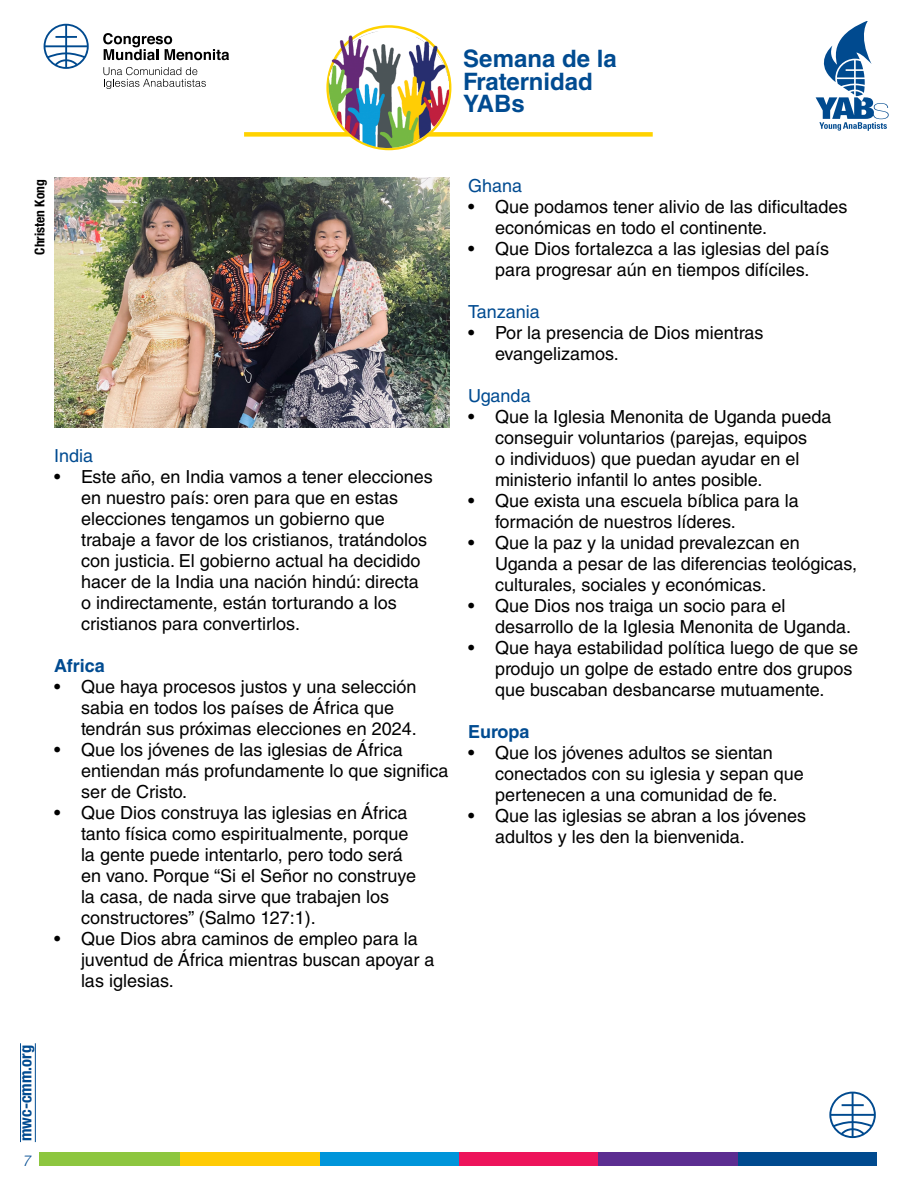
<style>
.page{position:relative;width:918px;height:1188px;background:#fff}
.page>*{position:absolute;margin:0;border:0;box-sizing:border-box;transform-origin:0 0}
.t1{font:700 24px/22.5px "Helvetica LT Std";color:#004b91}
.t2{font:18px/21px "Helvetica LT Std";color:#000}
.t3{font:18px "Helvetica LT Std";color:#004b91}
.t4{font:700 18px "Helvetica LT Std";color:#004b91}
.t5{font:700 condensed 16.5px "Helvetica Neue LT Std";color:#004b91}
.t6{font:italic 300 15px "Helvetica Neue LT Std";color:#004b91}
.t7{font:700 condensed 13.5px "Helvetica Neue LT Std";color:#000}
</style>
<div class="page">
<div style="left:244px;top:132px;width:409px;height:5px;background:#ffd200"></div>
<img style="left:325px;top:28px;width:125px;height:121px">
<div style="left:736px;top:1153px;width:141px;height:13px;background:#004a8f"></div>
<div style="left:597px;top:1153px;width:141px;height:13px;background:#5c2d91"></div>
<div style="left:458px;top:1153px;width:140px;height:13px;background:#ed145b"></div>
<div style="left:318px;top:1153px;width:141px;height:13px;background:#0095da"></div>
<div style="left:179px;top:1153px;width:140px;height:13px;background:#ffcb05"></div>
<div style="left:39px;top:1153px;width:141px;height:13px;background:#8dc63f"></div>
<svg style="left:816px;top:22px;width:73px;height:109px"></svg>
<svg style="left:103px;top:33px;width:126px;height:27px"></svg>
<svg style="left:103px;top:67px;width:103px;height:22px"></svg>
<svg style="left:44px;top:24px;width:45px;height:45px"></svg>
<hr style="left:20px;top:1043px;width:1px;height:99px;background:#004b91">
<hr style="left:35px;top:1043px;width:1px;height:99px;background:#004b91">
<svg style="left:829px;top:1092px;width:47px;height:46px"></svg>
<img style="left:54px;top:178px;width:395px;height:250px">
<h1 class="t1" style="left:463px;top:47px;width:155px">Semana de la<br>Fraternidad<br>YABs</h1>
<p class="t7" style="left:32px;top:255px;width:77px;rotate:-90deg">Christen Kong</p>
<p class="t3" style="left:54px;top:445px;width:41px">India</p>
<p class="t2" style="left:81px;top:466px;width:353px;text-indent:-27px">• Este año, en India vamos a tener elecciones en nuestro país: oren para que en estas elecciones tengamos un gobierno que trabaje a favor de los cristianos, tratándolos con justicia. El gobierno actual ha decidido hacer de la India una nación hindú: directa o indirectamente, están torturando a los cristianos para convertirlos.</p>
<p class="t4" style="left:54px;top:654px;width:52px">Africa</p>
<p class="t2" style="left:81px;top:676px;width:337px;text-indent:-27px">• Que haya procesos justos y una selección sabia en todos los países de África que tendrán sus próximas elecciones en 2024.</p>
<p class="t2" style="left:81px;top:739px;width:369px;text-indent:-27px">• Que los jóvenes de las iglesias de África entiendan más profundamente lo que significa ser de Cristo.</p>
<p class="t2" style="left:81px;top:802px;width:337px;text-indent:-27px">• Que Dios construya las iglesias en África tanto física como espiritualmente, porque la gente puede intentarlo, pero todo será en vano. Porque “Si el Señor no construye la casa, de nada sirve que trabajen los constructores” (Salmo 127:1).</p>
<p class="t2" style="left:81px;top:928px;width:355px;text-indent:-27px">• Que Dios abra caminos de empleo para la juventud de África mientras buscan apoyar a las iglesias.</p>
<p class="t3" style="left:468px;top:175px;width:56px">Ghana</p>
<p class="t2" style="left:495px;top:196px;width:354px;text-indent:-27px">• Que podamos tener alivio de las dificultades económicas en todo el continente.</p>
<p class="t2" style="left:468px;top:238px;width:363px;text-align:center">• Que Dios fortalezca a las iglesias del país para progresar aún en tiempos difíciles.</p>
<p class="t3" style="left:468px;top:301px;width:73px">Tanzania</p>
<p class="t2" style="left:495px;top:322px;width:270px;text-indent:-27px">• Por la presencia de Dios mientras evangelizamos.</p>
<p class="t3" style="left:468px;top:385px;width:64px">Uganda</p>
<p class="t2" style="left:495px;top:406px;width:338px;text-indent:-27px">• Que la Iglesia Menonita de Uganda pueda conseguir voluntarios (parejas, equipos<br>o individuos) que puedan ayudar en el ministerio infantil lo antes posible.</p>
<p class="t2" style="left:495px;top:490px;width:305px;text-indent:-27px">• Que exista una escuela bíblica para la formación de nuestros líderes.</p>
<p class="t2" style="left:495px;top:532px;width:364px;text-indent:-27px">• Que la paz y la unidad prevalezcan en<br>Uganda a pesar de las diferencias teológicas, culturales, sociales y económicas.</p>
<p class="t2" style="left:495px;top:595px;width:358px;text-indent:-27px">• Que Dios nos traiga un socio para el desarrollo de la Iglesia Menonita de Uganda.</p>
<p class="t2" style="left:495px;top:637px;width:365px;text-indent:-27px">• Que haya estabilidad política luego de que se produjo un golpe de estado entre dos grupos que buscaban desbancarse mutuamente.</p>
<p class="t4" style="left:468px;top:721px;width:63px">Europa</p>
<p class="t2" style="left:495px;top:742px;width:310px;text-indent:-27px">• Que los jóvenes adultos se sientan conectados con su iglesia y sepan que pertenecen a una comunidad de fe.</p>
<p class="t2" style="left:495px;top:805px;width:313px;text-indent:-27px">• Que las iglesias se abran a los jóvenes adultos y les den la bienvenida.</p>
<p class="t5" style="left:16px;top:1141px;width:98px;rotate:-90deg">mwc-cmm.org</p>
<p class="t6" style="left:23px;top:1151px;width:10px">7</p>
</div>
